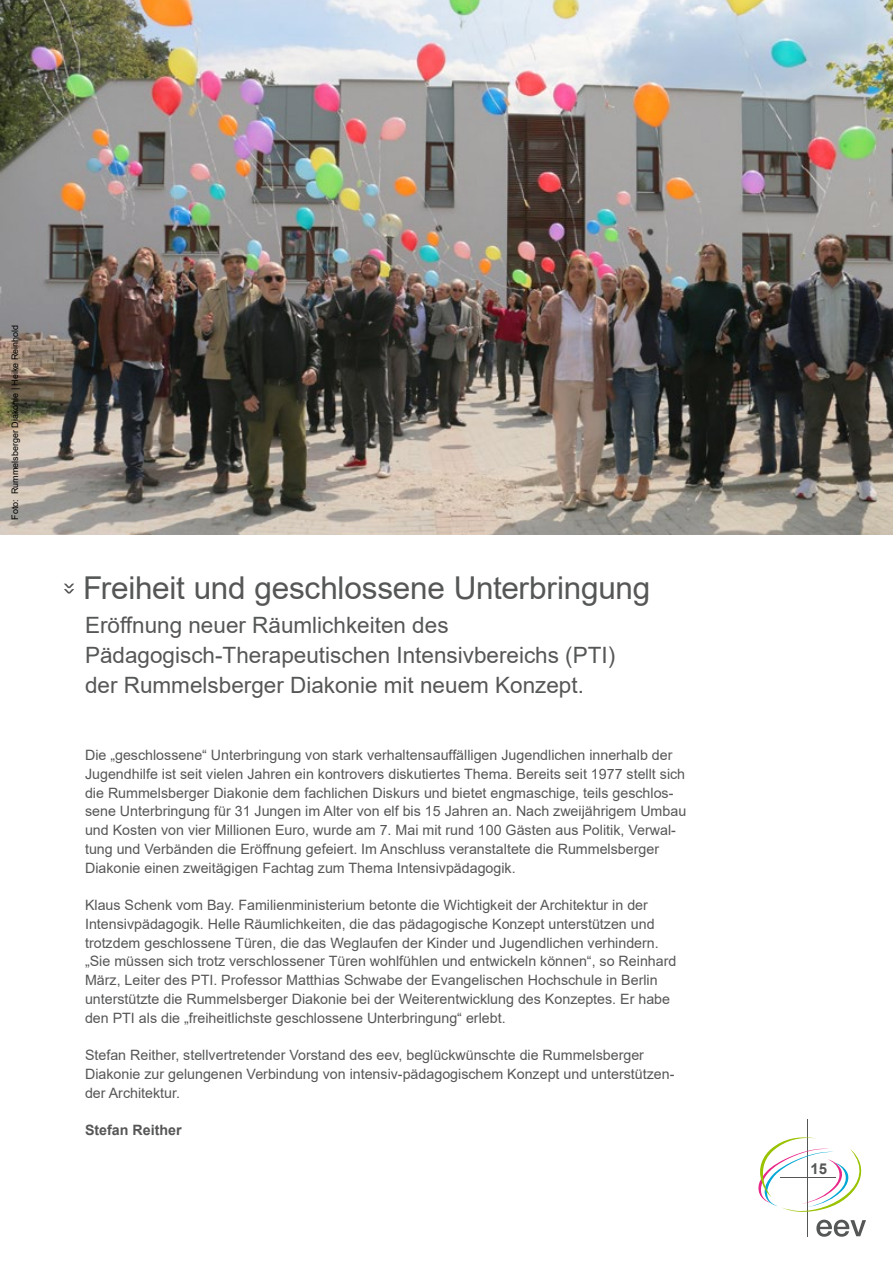
<style>
.page{position:relative;width:893px;height:1263px;background:#fff}
.page>*{position:absolute;margin:0;border:0;box-sizing:border-box;transform-origin:0 0}
.t1{font:31.5px "Arial";letter-spacing:-.01em;color:#555756}
.t2{font:22.5px/30px "Arial";color:#555756}
.t3{font:700 15px "Arial";color:#555756}
.t4{font:14.25px/18.8px "Arial";color:#555756}
.t5{font:700 14.25px "Arial";color:#555756}
.t6{font:9px "Arial";color:#000}
</style>
<div class="page">
<svg style="left:64px;top:584px;width:10px;height:9px"></svg>
<img style="left:0;top:0;width:893px;height:534px">
<hr style="left:808px;top:1119px;width:1px;height:118px;background:#555756">
<svg style="left:758px;top:1136px;width:104px;height:77px"></svg>
<svg style="left:816px;top:1220px;width:50px;height:17px"></svg>
<p class="t6" style="left:9px;top:520px;width:197px;rotate:-90deg">Foto: Rummelsberger Diakonie | Heike Reinhold</p>
<h1 class="t1" style="left:83px;top:566px;width:569px">Freiheit und geschlossene Unterbringung</h1>
<h2 class="t2" style="left:85px;top:610px;width:532px">Eröffnung neuer Räumlichkeiten des<br>Pädagogisch-Therapeutischen Intensivbereichs (PTI) der Rummelsberger Diakonie mit neuem Konzept.</h2>
<p class="t4" style="left:85px;top:746px;width:603px">Die „geschlossene“ Unterbringung von stark verhaltensauffälligen Jugendlichen innerhalb der Jugendhilfe ist seit vielen Jahren ein kontrovers diskutiertes Thema. Bereits seit 1977 stellt sich die Rummelsberger Diakonie dem fachlichen Diskurs und bietet engmaschige, teils geschlos&shy;sene Unterbringung für 31 Jungen im Alter von elf bis 15 Jahren an. Nach zweijährigem Umbau und Kosten von vier Millionen Euro, wurde am 7. Mai mit rund 100 Gästen aus Politik, Verwal&shy;tung und Verbänden die Eröffnung gefeiert. Im Anschluss veranstaltete die Rummelsberger Diakonie einen zweitägigen Fachtag zum Thema Intensivpädagogik.</p>
<p class="t4" style="left:85px;top:896px;width:593px">Klaus Schenk vom Bay. Familienministerium betonte die Wichtigkeit der Architektur in der Intensivpädagogik. Helle Räumlichkeiten, die das pädagogische Konzept unterstützen und trotzdem geschlossene Türen, die das Weglaufen der Kinder und Jugendlichen verhindern. „Sie müssen sich trotz verschlossener Türen wohlfühlen und entwickeln können“, so Reinhard März, Leiter des PTI. Professor Matthias Schwabe der Evangelischen Hochschule in Berlin unterstützte die Rummelsberger Diakonie bei der Weiterentwicklung des Konzeptes. Er habe den PTI als die „freiheitlichste geschlossene Unterbringung“ erlebt.</p>
<p class="t4" style="left:85px;top:1046px;width:591px">Stefan Reither, stellvertretender Vorstand des eev, beglückwünschte die Rummelsberger<br>Diakonie zur gelungenen Verbindung von intensiv-pädagogischem Konzept und unterstützen&shy;der Architektur.</p>
<p class="t5" style="left:85px;top:1120px;width:98px">Stefan Reither</p>
<p class="t3" style="left:810px;top:1158px;width:18px">15</p>
</div>
